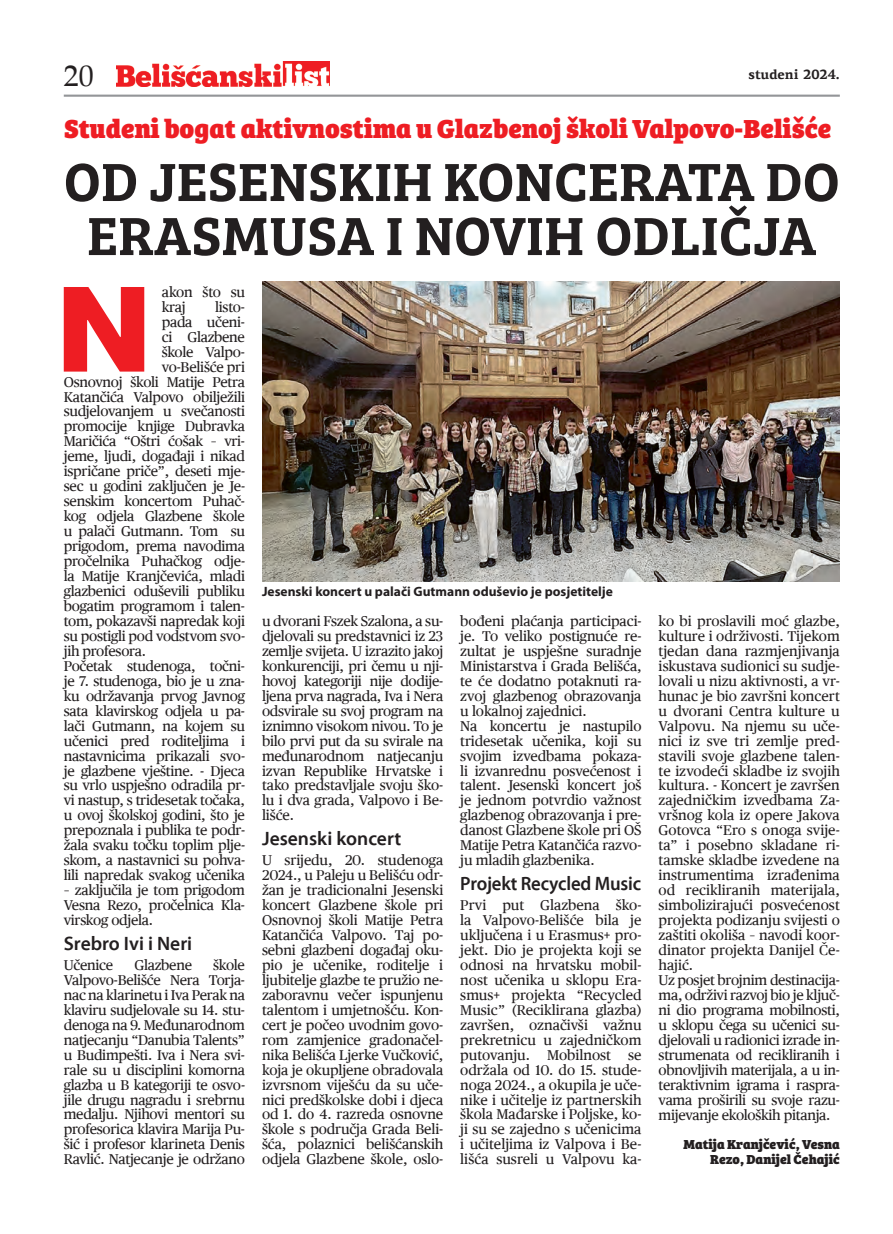
<style>
.page{position:relative;width:893px;height:1234px;background:#fff}
.page>*{position:absolute;margin:0;border:0;box-sizing:border-box;transform-origin:0 0}
.t1{font:900 122.7px "PF Agora Sans Pro";color:#ee1d23}
.t2{font:600 55.5px/54px "Bree Serif";color:#231f20;text-align:center}
.t3{font:30px "Palatino Roman";color:#231f20}
.t4{font:800 27px "Bree Serif";color:#ee1d23}
.t5{font:600 19.5px "Myriad Pro";letter-spacing:-.005em;color:#231f20}
.t6{font:600 19.5px "Myriad Pro";letter-spacing:-.005em;color:#231f20;scale:.96 1}
.t7{font:14.25px/15px "Publico Text";letter-spacing:-.02em;color:#231f20;text-align:justify}
.t8{font:14.25px/15px "Publico Text";color:#231f20}
.t9{font:700 13.5px "Myriad Pro";color:#231f20}
.t10{font:800 13.5px/14.9px "Bree Serif";color:#231f20;text-align:right}
.t11{font:700 13.5px "PF Agora Serif Pro";color:#231f20}
</style>
<div class="page">
<hr style="left:64px;top:95px;width:776px;height:2px;background:#939598">
<img style="left:117px;top:61px;width:212px;height:26px">
<img style="left:262px;top:282px;width:578px;height:299px">
<h3 class="t3" style="left:64px;top:58px;width:31px">20</h3>
<p class="t11" style="left:748px;top:66px;width:93px">studeni 2024.</p>
<h3 class="t4" style="left:64px;top:107px;width:769px">Studeni bogat aktivnostima u Glazbenoj školi Valpovo-Belišće</h3>
<h2 class="t2" style="left:64px;top:151px;width:773px">OD JESENSKIH KONCERATA DO<br>ERASMUSA I NOVIH ODLIČJA</h2>
<h1 class="t1" style="left:56px;top:248px;width:98px">N</h1>
<p class="t7" style="left:162px;top:284px;width:85px">akon što su kraj</p>
<p class="t7" style="left:215px;top:299px;width:31px">listo-</p>
<p class="t7" style="left:162px;top:314px;width:85px">pada učeni-</p>
<p class="t7" style="left:162px;top:329px;width:85px">ci Glazbene</p>
<p class="t7" style="left:162px;top:344px;width:85px">škole Valpo-</p>
<p class="t7" style="left:162px;top:359px;width:85px">vo-Belišće pri</p>
<p class="t7" style="left:64px;top:374px;width:183px">Osnovnoj školi Matije Petra</p>
<p class="t7" style="left:64px;top:389px;width:183px">Katančića Valpovo obilježili</p>
<p class="t7" style="left:64px;top:404px;width:183px">sudjelovanjem u svečanosti</p>
<p class="t7" style="left:64px;top:419px;width:183px">promocije knjige Dubravka</p>
<p class="t7" style="left:64px;top:434px;width:183px">Maričića “Oštri ćošak – vri-</p>
<p class="t7" style="left:64px;top:449px;width:183px">jeme, ljudi, događaji i nikad</p>
<p class="t7" style="left:64px;top:464px;width:183px">ispričane priče”, deseti mje-</p>
<p class="t7" style="left:64px;top:478px;width:183px">sec u godini zaključen je Je-</p>
<p class="t7" style="left:64px;top:493px;width:183px">senskim koncertom Puhač-</p>
<p class="t7" style="left:64px;top:508px;width:183px">kog odjela Glazbene škole</p>
<p class="t7" style="left:64px;top:523px;width:183px">u palači Gutmann. Tom su</p>
<p class="t7" style="left:64px;top:538px;width:183px">prigodom, prema navodima</p>
<p class="t7" style="left:64px;top:553px;width:183px">pročelnika Puhačkog odje-</p>
<p class="t7" style="left:64px;top:568px;width:183px">la Matije Kranjčevića, mladi</p>
<p class="t7" style="left:64px;top:583px;width:183px">glazbenici oduševili publiku</p>
<p class="t7" style="left:64px;top:598px;width:183px">bogatim programom i talen-</p>
<p class="t7" style="left:64px;top:613px;width:183px">tom, pokazavši napredak koji</p>
<p class="t7" style="left:64px;top:628px;width:183px">su postigli pod vodstvom svo-</p>
<p class="t7" style="left:64px;top:643px;width:84px">jih profesora.</p>
<p class="t7" style="left:64px;top:658px;width:183px">Početak studenoga, točni-</p>
<p class="t7" style="left:64px;top:673px;width:183px">je 7. studenoga, bio je u zna-</p>
<p class="t7" style="left:64px;top:688px;width:183px">ku održavanja prvog Javnog</p>
<p class="t7" style="left:64px;top:703px;width:183px">sata klavirskog odjela u pa-</p>
<p class="t7" style="left:64px;top:718px;width:183px">lači Gutmann, na kojem su</p>
<p class="t7" style="left:64px;top:733px;width:183px">učenici pred roditeljima i</p>
<p class="t7" style="left:64px;top:748px;width:183px">nastavnicima prikazali svo-</p>
<p class="t7" style="left:64px;top:762px;width:183px">je glazbene vještine. - Djeca</p>
<p class="t7" style="left:64px;top:777px;width:183px">su vrlo uspješno odradila pr-</p>
<p class="t7" style="left:64px;top:792px;width:183px">vi nastup, s tridesetak točaka,</p>
<p class="t7" style="left:64px;top:807px;width:183px">u ovoj školskoj godini, što je</p>
<p class="t7" style="left:64px;top:822px;width:183px">prepoznala i publika te podr-</p>
<p class="t7" style="left:64px;top:837px;width:183px">žala svaku točku toplim plje-</p>
<p class="t7" style="left:64px;top:852px;width:183px">skom, a nastavnici su pohva-</p>
<p class="t7" style="left:64px;top:867px;width:183px">lili napredak svakog učenika</p>
<p class="t7" style="left:64px;top:882px;width:183px">– zaključila je tom prigodom Vesna Rezo, pročelnica Kla&shy;virskog odjela.</p>
<h3 class="t5" style="left:64px;top:932px;width:130px">Srebro Ivi i Neri</h3>
<p class="t7" style="left:64px;top:957px;width:51px">Učenice</p>
<p class="t7" style="left:134px;top:957px;width:59px">Glazbene</p>
<p class="t9" style="left:262px;top:582px;width:352px">Jesenski koncert u palači Gutmann oduševio je posjetitelje</p>
<p class="t7" style="left:262px;top:613px;width:183px">u dvorani Fszek Szalona, a su&shy;djelovali su predstavnici iz 23 zemlje svijeta. U izrazito jakoj konkurenciji, pri čemu u nji&shy;hovoj kategoriji nije dodije&shy;ljena prva nagrada, Iva i Nera odsvirale su svoj program na iznimno visokom nivou. To je bilo prvi put da su svirale na međunarodnom natjecanju izvan Republike Hrvatske i tako predstavljale svoju ško&shy;lu i dva grada, Valpovo i Be&shy;lišće.</p>
<h3 class="t5" style="left:262px;top:827px;width:141px">Jesenski koncert</h3>
<p class="t7" style="left:262px;top:852px;width:183px">U srijedu, 20. studenoga 2024., u Paleju u Belišću odr&shy;žan je tradicionalni Jesenski koncert Glazbene škole pri Osnovnoj školi Matije Petra Katančića Valpovo. Taj po&shy;sebni glazbeni događaj oku&shy;pio je učenike, roditelje i ljubitelje glazbe te pružio ne&shy;zaboravnu večer ispunjenu talentom i umjetnošću. Kon&shy;cert je počeo uvodnim govo&shy;rom zamjenice gradonačel&shy;nika Belišća Ljerke Vučković, koja je okupljene obradovala izvrsnom viješću da su uče&shy;nici predškolske dobi i djeca od 1. do 4. razreda osnovne škole s područja Grada Beli&shy;šća, polaznici belišćanskih odjela Glazbene škole, oslo-</p>
<p class="t8" style="left:659px;top:613px;width:183px">ko bi proslavili moć glazbe, kulture i održivosti. Tijekom tjedan dana razmjenjivanja iskustava sudionici su sudje&shy;lovali u nizu aktivnosti, a vr&shy;hunac je bio završni koncert u dvorani Centra kulture u<br>Valpovu. Na njemu su uče&shy;nici iz sve tri zemlje pred&shy;stavili svoje glazbene talen&shy;te izvodeći skladbe iz svojih kultura. - Koncert je završen zajedničkim izvedbama Za&shy;vršnog kola iz opere Jakova<br>Gotovca “Ero s onoga svije&shy;ta” i posebno skladane ri&shy;tamske skladbe izvedene na instrumentima izrađenima od recikliranih materijala, simbolizirajući posvećenost projekta podizanju svijesti o zaštiti okoliša – navodi koor&shy;dinator projekta Danijel Če&shy;hajić.<br>Uz posjet brojnim destinacija&shy;ma, održivi razvoj bio je ključ&shy;ni dio programa mobilnosti, u sklopu čega su učenici su&shy;djelovali u radionici izrade in&shy;strumenata od recikliranih i obnovljivih materijala, a u in&shy;teraktivnim igrama i raspra&shy;vama proširili su svoje razu&shy;mijevanje ekoloških pitanja.</p>
<p class="t10" style="left:683px;top:1135px;width:158px">Matija Kranjčević, Vesna<br>Rezo, Danijel Čehajić</p>
<p class="t7" style="left:460px;top:613px;width:183px;text-align:left">bođeni plaćanja participaci&shy;je. To veliko postignuće re&shy;zultat je uspješne suradnje<br>Ministarstva i Grada Belišća, te će dodatno potaknuti ra&shy;zvoj glazbenog obrazovanja u lokalnoj zajednici.<br>Na koncertu je nastupilo tridesetak učenika, koji su svojim izvedbama pokaza&shy;li izvanrednu posvećenost i talent. Jesenski koncert još je jednom potvrdio važnost glazbenog obrazovanja i pre&shy;danost Glazbene škole pri OŠ<br>Matije Petra Katančića razvo&shy;ju mladih glazbenika.</p>
<h3 class="t6" style="left:460px;top:872px;width:190px">Projekt Recycled Music</h3>
<p class="t7" style="left:460px;top:897px;width:183px">Prvi put Glazbena ško&shy;la Valpovo-Belišće bila je uključena i u Erasmus+ pro&shy;jekt. Dio je projekta koji se odnosi na hrvatsku mobil&shy;nost učenika u sklopu Era&shy;smus+ projekta “Recycled Music” (Reciklirana glazba) završen, označivši važnu prekretnicu u zajedničkom putovanju. Mobilnost se održala od 10. do 15. stude&shy;noga 2024., a okupila je uče&shy;nike i učitelje iz partnerskih škola Mađarske i Poljske, ko&shy;ji su se zajedno s učenicima i učiteljima iz Valpova i Be&shy;lišća susreli u Valpovu ka-</p>
<p class="t7" style="left:64px;top:957px;width:183px;text-indent:149px">škole Valpovo-Belišće Nera Torja&shy;nac na klarinetu i Iva Perak na klaviru sudjelovale su 14. stu&shy;denoga na 9. Međunarodnom natjecanju “Danubia Talents” u Budimpešti. Iva i Nera svi&shy;rale su u disciplini komorna glazba u B kategoriji te osvo&shy;jile drugu nagradu i srebrnu medalju. Njihovi mentori su profesorica klavira Marija Pu&shy;šić i profesor klarineta Denis Ravlić. Natjecanje je održano</p>
</div>
